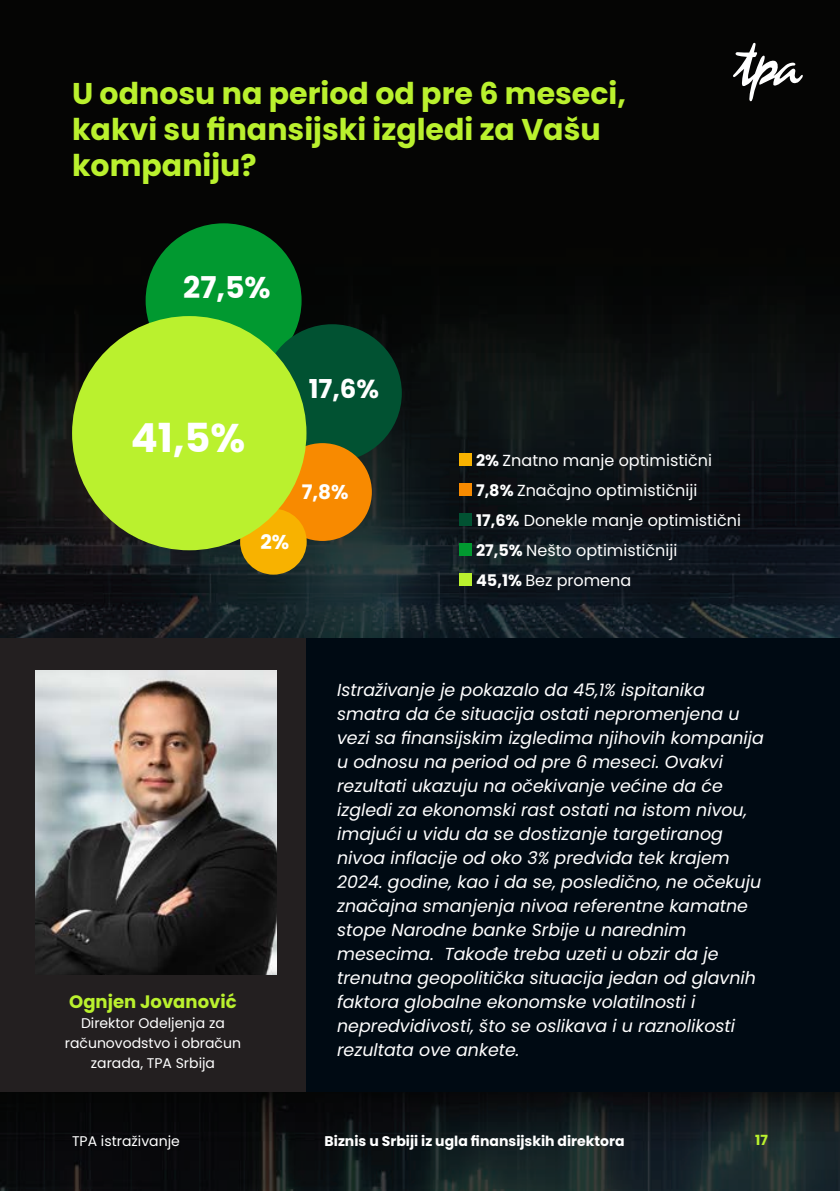
<style>
.page{position:relative;width:840px;height:1191px;background:#fff}
.page>*{position:absolute;margin:0;border:0;box-sizing:border-box;transform-origin:0 0}
.t1{font:700 40px "Poppins";color:#fff}
.t2{font:700 30px/36px "Poppins";color:#baf12e}
.t3{font:700 30px "Poppins";color:#fff}
.t4{font:700 26px "Poppins";color:#fff}
.t5{font:700 20px "Poppins";color:#fff}
.t6{font:700 18px "Poppins";color:#baf12e}
.t7{font:italic 17.4px/24px "Poppins";color:#fff}
.t8{font:16px "Poppins";color:#fff}
.t9{font:14px "Poppins";color:#fff}
.t10{font:700 14px "Poppins";color:#fff}
.t11{font:700 14px "Poppins";color:#baf12e}
.s1{font-weight:700}
</style>
<div class="page">
<img style="left:0;top:0;width:839px;height:1191px">
<svg style="left:732px;top:42px;width:70px;height:60px"></svg>
<div style="left:458px;top:452px;width:13px;height:13px;background:#f8b200"></div>
<div style="left:458px;top:482px;width:13px;height:13px;background:#f88a00"></div>
<div style="left:458px;top:513px;width:13px;height:12px;background:#015232"></div>
<div style="left:458px;top:543px;width:13px;height:12px;background:#019930"></div>
<div style="left:458px;top:573px;width:13px;height:13px;background:#baf12e"></div>
<div style="left:145px;top:223px;width:156px;height:154px;background:#019930;border-radius:50%"></div>
<div style="left:262px;top:324px;width:139px;height:138px;background:#015232;border-radius:50%"></div>
<div style="left:273px;top:443px;width:98px;height:98px;background:#f88a00;border-radius:50%"></div>
<div style="left:240px;top:509px;width:66px;height:65px;background:#f8b200;border-radius:50%"></div>
<div style="left:306px;top:638px;width:533px;height:453px;background:#000a13"></div>
<div style="left:0;top:638px;width:306px;height:453px;background:#231f20"></div>
<div style="left:72px;top:316px;width:234px;height:234px;background:#baf12e;border-radius:50%"></div>
<img style="left:35px;top:670px;width:241px;height:304px">
<p class="t2" style="left:72px;top:75px;width:555px">U odnosu na period od pre 6 meseci, kakvi su finansijski izgledi za Vašu kompaniju?</p>
<p class="t3" style="left:183px;top:270px;width:89px">27,5%</p>
<p class="t1" style="left:131px;top:415px;width:116px">41,5%</p>
<p class="t4" style="left:308px;top:374px;width:72px">17,6%</p>
<p class="t5" style="left:260px;top:530px;width:30px">2%</p>
<p class="t5" style="left:302px;top:480px;width:48px">7,8%</p>
<p class="t8" style="left:476px;top:451px;width:237px"><span class="s1">2%</span> Znatno manje optimistični</p>
<p class="t8" style="left:476px;top:481px;width:222px"><span class="s1">7,8%</span> Značajno optimističniji</p>
<p class="t8" style="left:476px;top:511px;width:266px"><span class="s1">17,6%</span> Donekle manje optimistični</p>
<p class="t8" style="left:476px;top:541px;width:202px"><span class="s1">27,5%</span> Nešto optimističniji</p>
<p class="t8" style="left:476px;top:571px;width:156px"><span class="s1">45,1%</span> Bez promena</p>
<p class="t6" style="left:69px;top:991px;width:169px">Ognjen Jovanović</p>
<p class="t9" style="left:81px;top:1014px;width:145px">Direktor Odeljenja za</p>
<p class="t9" style="left:65px;top:1034px;width:178px">računovodstvo i obračun</p>
<p class="t9" style="left:91px;top:1054px;width:126px">zarada, TPA Srbija</p>
<p class="t7" style="left:337px;top:678px;width:428px">Istraživanje je pokazalo da 45,1% ispitanika smatra da će situacija ostati nepromenjena u vezi sa finansijskim izgledima njihovih kompanija u odnosu na period od pre 6 meseci. Ovakvi rezultati ukazuju na očekivanje većine da će izgledi za ekonomski rast ostati na istom nivou, imajući u vidu da se dostizanje targetiranog nivoa inflacije od oko 3% predviđa tek krajem 2024. godine, kao i da se, posledično, ne očekuju značajna smanjenja nivoa referentne kamatne stope Narodne banke Srbije u narednim mesecima. Takođe treba uzeti u obzir da je trenutna geopolitička situacija jedan od glavnih faktora globalne ekonomske volatilnosti i nepredvidivosti, što se oslikava i u raznolikosti rezultata ove ankete.</p>
<p class="t9" style="left:72px;top:1133px;width:109px">TPA istraživanje</p>
<p class="t10" style="left:324px;top:1133px;width:301px">Biznis u Srbiji iz ugla finansijskih direktora</p>
<p class="t11" style="left:754px;top:1131px;width:14px">17</p>
</div>
